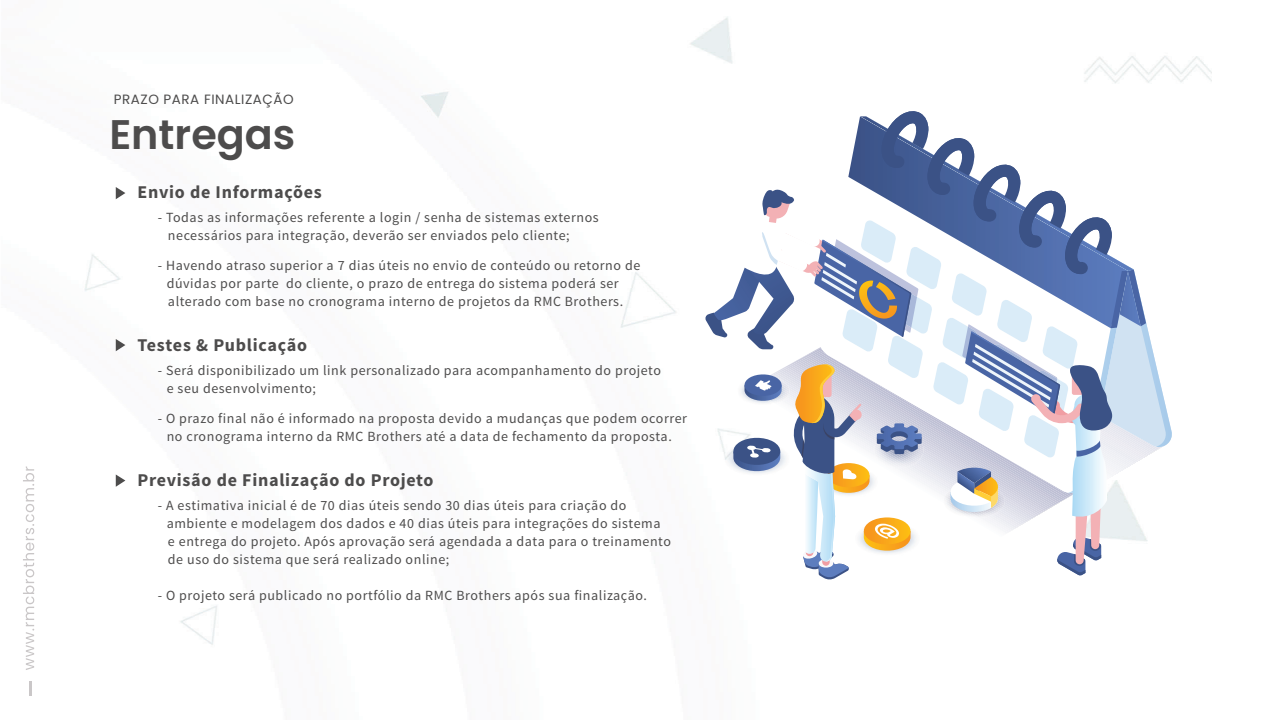
<style>
.page{position:relative;width:1280px;height:720px;background:#fff}
.page>*{position:absolute;margin:0;border:0;box-sizing:border-box;transform-origin:0 0}
.t1{font:600 41.3px "Poppins";color:#4d4c4c}
.t2{font:700 18px "Source Sans Pro";letter-spacing:.04em;color:#4d4c4c}
.t3{font:14px/18px "Source Sans Pro";letter-spacing:.04em;color:#4d4c4c}
.t4{font:13.45px "Poppins";letter-spacing:.04em;color:#4d4c4c}
</style>
<div class="page">
<img style="left:23px;top:467px;width:11px;height:203px">
<svg style="left:1146px;top:322px;width:26px;height:127px"></svg>
<svg style="left:705px;top:111px;width:441px;height:469px"></svg>
<svg style="left:116px;top:187px;width:9px;height:12px"></svg>
<svg style="left:116px;top:339px;width:9px;height:12px"></svg>
<svg style="left:116px;top:475px;width:9px;height:12px"></svg>
<p class="t4" style="left:114px;top:91px;width:181px">PRAZO PARA FINALIZAÇÃO</p>
<h1 class="t1" style="left:109px;top:110px;width:187px">Entregas</h1>
<p class="t2" style="left:137px;top:181px;width:186px">Envio de Informações</p>
<p class="t3" style="left:168px;top:209px;width:432px;text-indent:-10px">- Todas as informações referente a login / senha de sistemas externos necessários para integração, deverão ser enviados pelo cliente;</p>
<p class="t3" style="left:167px;top:257px;width:475px;text-indent:-9px">- Havendo atraso superior a 7 dias úteis no envio de conteúdo ou retorno de dúvidas por parte do cliente, o prazo de entrega do sistema poderá ser alterado com base no cronograma interno de projetos da RMC Brothers.</p>
<p class="t2" style="left:137px;top:334px;width:171px">Testes &amp; Publicação</p>
<p class="t3" style="left:167px;top:362px;width:496px;text-indent:-9px">- Será disponibilizado um link personalizado para acompanhamento do projeto e seu desenvolvimento;</p>
<p class="t3" style="left:158px;top:410px;width:531px;text-align:center">- O prazo final não é informado na proposta devido a mudanças que podem ocorrer no cronograma interno da RMC Brothers até a data de fechamento da proposta.</p>
<p class="t2" style="left:137px;top:469px;width:298px">Previsão de Finalização do Projeto</p>
<p class="t3" style="left:167px;top:497px;width:506px;text-indent:-9px">- A estimativa inicial é de 70 dias úteis sendo 30 dias úteis para criação do ambiente e modelagem dos dados e 40 dias úteis para integrações do sistema<br>e entrega do projeto. Após aprovação será agendada a data para o treinamento de uso do sistema que será realizado online;</p>
<p class="t3" style="left:158px;top:587px;width:491px">- O projeto será publicado no portfólio da RMC Brothers após sua finalização.</p>
</div>
